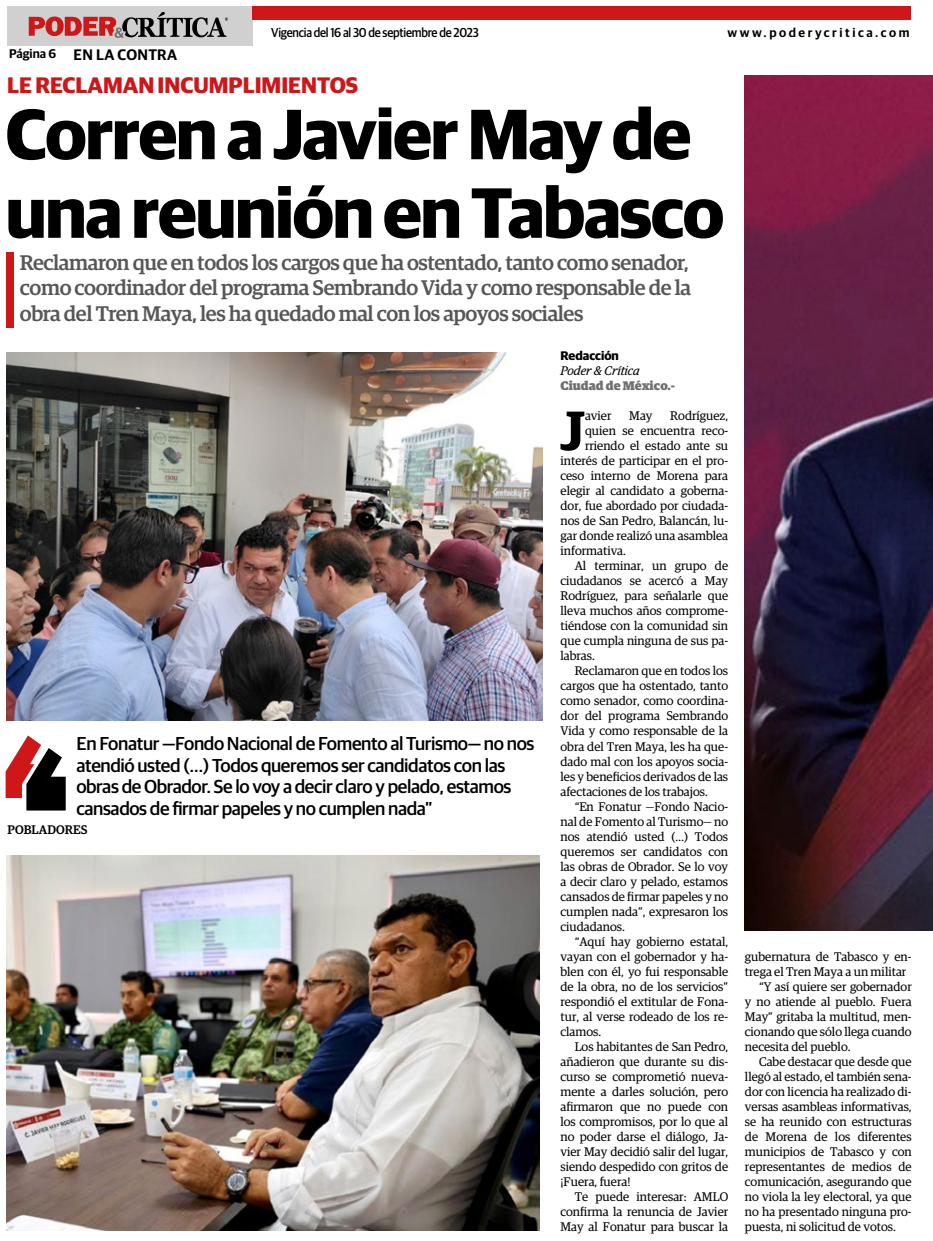
<style>
.page{position:relative;width:933px;height:1241px;background:#fff}
.page>*{position:absolute;margin:0;border:0;box-sizing:border-box;transform-origin:0 0}
.t1{font:700 71.25px/78.5px "Guardian Sans";letter-spacing:-.02em;color:#000}
.t2{font:600 55.75px "Guardian Egyp";color:#000}
.t3{font:700 22.5px "Guardian Sans";color:#cd1719}
.t4{font:500 21.25px/25.5px "Guardian Egyp";letter-spacing:-.02em;color:#575756;text-align:justify}
.t5{font:500 18.75px/21.5px "Guardian Sans";letter-spacing:-.02em;color:#000}
.t6{font:600 15.25px "Guardian Sans";letter-spacing:.02em;color:#000}
.t7{font:500 13px "Guardian Sans";letter-spacing:-.02em;color:#000;scale:.91 1}
.t8{font:600 12.62px "Guardian Sans";letter-spacing:.2em;color:#000}
.t9{font:12.5px "Guardian Egyp";color:#000}
.t10{font:900 12.5px "Guardian Egyp";color:#706f6f}
.t11{font:italic 12.5px "Guardian Egyp";color:#000}
.t12{font:500 12.5px "Guardian Egyp";color:#000}
.t13{font:700 12.5px "Guardian Sans";color:#000}
</style>
<div class="page">
<img style="left:745px;top:75px;width:188px;height:855px">
<img style="left:6px;top:352px;width:537px;height:368px">
<img style="left:6px;top:855px;width:533px;height:375px">
<div style="left:7px;top:6px;width:245px;height:40px;background:#d0d0d0"></div>
<div style="left:252px;top:6px;width:659px;height:14px;background:#cd1719"></div>
<svg style="left:29px;top:12px;width:199px;height:26px"></svg>
<div style="left:6px;top:253px;width:8px;height:75px;background:#cd1719"></div>
<svg style="left:6px;top:735px;width:60px;height:75px"></svg>
<p class="t8" style="left:9px;top:44px;width:48px">Página 6</p>
<p class="t6" style="left:74px;top:44px;width:105px">EN LA CONTRA</p>
<p class="t7" style="left:271px;top:23px;width:229px">Vigencia del 16 al 30 de septiembre de 2023</p>
<p class="t8" style="left:727px;top:24px;width:183px">www.poderycritica.com</p>
<h3 class="t3" style="left:7px;top:68px;width:352px">LE RECLAMAN INCUMPLIMIENTOS</h3>
<h1 class="t1" style="left:6px;top:89px;width:720px">Corren a Javier May de una reunión en Tabasco</h1>
<h3 class="t4" style="left:20px;top:248px;width:673px">Reclamaron que en todos los cargos que ha ostentado, tanto como senador, como coordinador del programa Sembrando Vida y como responsable de la obra del Tren Maya, les ha quedado mal con los apoyos sociales</h3>
<h3 class="t5" style="left:76px;top:731px;width:459px">En Fonatur —Fondo Nacional de Fomento al Turismo— no nos atendió usted (…) Todos queremos ser candidatos con las obras de Obrador. Se lo voy a decir claro y pelado, estamos cansados de firmar papeles y no cumplen nada”</h3>
<p class="t12" style="left:7px;top:821px;width:81px">POBLADORES</p>
<p class="t13" style="left:560px;top:346px;width:60px">Redacción</p>
<p class="t11" style="left:560px;top:362px;width:81px">Poder &amp; Crítica</p>
<p class="t10" style="left:560px;top:376px;width:116px">Ciudad de México.-</p>
<h2 class="t2" style="left:560px;top:389px;width:27px">J</h2>
<p class="t9" style="left:585px;top:407px;width:28px">avier</p>
<p class="t9" style="left:629px;top:407px;width:25px">May</p>
<p class="t9" style="left:670px;top:407px;width:59px">Rodríguez,</p>
<p class="t9" style="left:585px;top:422px;width:145px">quien se encuentra reco-</p>
<p class="t9" style="left:585px;top:437px;width:145px">rriendo el estado ante su</p>
<p class="t9" style="left:560px;top:452px;width:169px">interés de participar en el pro-</p>
<p class="t9" style="left:560px;top:467px;width:169px">ceso interno de Morena para</p>
<p class="t9" style="left:560px;top:482px;width:169px">elegir al candidato a goberna-</p>
<p class="t9" style="left:560px;top:497px;width:169px">dor, fue abordado por ciudada-</p>
<p class="t9" style="left:560px;top:512px;width:169px">nos de San Pedro, Balancán, lu-</p>
<p class="t9" style="left:560px;top:527px;width:169px">gar donde realizó una asamblea</p>
<p class="t9" style="left:560px;top:542px;width:67px">informativa.</p>
<p class="t9" style="left:574px;top:557px;width:155px">Al terminar, un grupo de</p>
<p class="t9" style="left:560px;top:572px;width:169px">ciudadanos se acercó a May</p>
<p class="t9" style="left:560px;top:587px;width:169px">Rodríguez, para señalarle que</p>
<p class="t9" style="left:560px;top:602px;width:169px">lleva muchos años comprome-</p>
<p class="t9" style="left:560px;top:617px;width:169px">tiéndose con la comunidad sin</p>
<p class="t9" style="left:560px;top:632px;width:169px">que cumpla ninguna de sus pa-</p>
<p class="t9" style="left:560px;top:647px;width:36px">labras.</p>
<p class="t9" style="left:574px;top:662px;width:155px">Reclamaron que en todos los</p>
<p class="t9" style="left:560px;top:677px;width:169px">cargos que ha ostentado, tanto</p>
<p class="t9" style="left:560px;top:692px;width:169px">como senador, como coordina-</p>
<p class="t9" style="left:560px;top:707px;width:169px">dor del programa Sembrando</p>
<p class="t9" style="left:560px;top:722px;width:169px">Vida y como responsable de la</p>
<p class="t9" style="left:560px;top:737px;width:169px">obra del Tren Maya, les ha que-</p>
<p class="t9" style="left:560px;top:752px;width:169px">dado mal con los apoyos socia-</p>
<p class="t9" style="left:560px;top:767px;width:169px">les y beneficios derivados de las</p>
<p class="t9" style="left:560px;top:782px;width:149px">afectaciones de los trabajos.</p>
<p class="t9" style="left:574px;top:797px;width:155px">“En Fonatur —Fondo Nacio-</p>
<p class="t9" style="left:560px;top:812px;width:169px">nal de Fomento al Turismo— no</p>
<p class="t9" style="left:560px;top:827px;width:169px">nos atendió usted (…) Todos</p>
<p class="t9" style="left:560px;top:842px;width:169px">queremos ser candidatos con</p>
<p class="t9" style="left:560px;top:857px;width:169px">las obras de Obrador. Se lo voy</p>
<p class="t9" style="left:560px;top:872px;width:169px">a decir claro y pelado, estamos</p>
<p class="t9" style="left:560px;top:887px;width:169px">cansados de firmar papeles y no</p>
<p class="t9" style="left:560px;top:902px;width:169px">cumplen nada”, expresaron los</p>
<p class="t9" style="left:560px;top:917px;width:66px">ciudadanos.</p>
<p class="t9" style="left:574px;top:932px;width:155px">“Aquí hay gobierno estatal,</p>
<p class="t9" style="left:560px;top:947px;width:169px">vayan con el gobernador y ha-</p>
<p class="t9" style="left:560px;top:962px;width:169px">blen con él, yo fui responsable</p>
<p class="t9" style="left:560px;top:977px;width:169px">de la obra, no de los servicios”</p>
<p class="t9" style="left:560px;top:992px;width:169px">respondió el extitular de Fona-</p>
<p class="t9" style="left:560px;top:1007px;width:169px">tur, al verse rodeado de los re-</p>
<p class="t9" style="left:560px;top:1022px;width:42px">clamos.</p>
<p class="t9" style="left:574px;top:1037px;width:155px">Los habitantes de San Pedro,</p>
<p class="t9" style="left:560px;top:1052px;width:169px">añadieron que durante su dis-</p>
<p class="t9" style="left:560px;top:1067px;width:169px">curso se comprometió nueva-</p>
<p class="t9" style="left:560px;top:1082px;width:169px">mente a darles solución, pero</p>
<p class="t9" style="left:560px;top:1097px;width:169px">afirmaron que no puede con</p>
<p class="t9" style="left:560px;top:1112px;width:169px">los compromisos, por lo que al</p>
<p class="t9" style="left:560px;top:1127px;width:169px">no poder darse el diálogo, Ja-</p>
<p class="t9" style="left:560px;top:1142px;width:169px">vier May decidió salir del lugar,</p>
<p class="t9" style="left:560px;top:1157px;width:169px">siendo despedido con gritos de</p>
<p class="t9" style="left:560px;top:1172px;width:71px">¡Fuera, fuera!</p>
<p class="t9" style="left:574px;top:1187px;width:155px">Te puede interesar: AMLO</p>
<p class="t9" style="left:560px;top:1202px;width:169px">confirma la renuncia de Javier</p>
<p class="t9" style="left:560px;top:1217px;width:169px">May al Fonatur para buscar la</p>
<p class="t9" style="left:745px;top:947px;width:168px">gubernatura de Tabasco y en-</p>
<p class="t9" style="left:745px;top:962px;width:163px">trega el Tren Maya a un militar</p>
<p class="t9" style="left:759px;top:977px;width:154px">“Y así quiere ser gobernador</p>
<p class="t9" style="left:745px;top:992px;width:168px">y no atiende al pueblo. Fuera</p>
<p class="t9" style="left:745px;top:1007px;width:168px">May” gritaba la multitud, men-</p>
<p class="t9" style="left:745px;top:1022px;width:168px">cionando que sólo llega cuando</p>
<p class="t9" style="left:745px;top:1037px;width:107px">necesita del pueblo.</p>
<p class="t9" style="left:759px;top:1052px;width:154px">Cabe destacar que desde que</p>
<p class="t9" style="left:745px;top:1067px;width:168px">llegó al estado, el también sena-</p>
<p class="t9" style="left:745px;top:1082px;width:168px">dor con licencia ha realizado di-</p>
<p class="t9" style="left:745px;top:1097px;width:168px">versas asambleas informativas,</p>
<p class="t9" style="left:745px;top:1112px;width:168px">se ha reunido con estructuras</p>
<p class="t9" style="left:745px;top:1127px;width:168px">de Morena de los diferentes</p>
<p class="t9" style="left:745px;top:1142px;width:168px">municipios de Tabasco y con</p>
<p class="t9" style="left:745px;top:1157px;width:168px">representantes de medios de</p>
<p class="t9" style="left:745px;top:1172px;width:168px">comunicación, asegurando que</p>
<p class="t9" style="left:745px;top:1187px;width:168px">no viola la ley electoral, ya que</p>
<p class="t9" style="left:745px;top:1202px;width:168px">no ha presentado ninguna pro-</p>
<p class="t9" style="left:745px;top:1217px;width:152px">puesta, ni solicitud de votos.</p>
</div>
